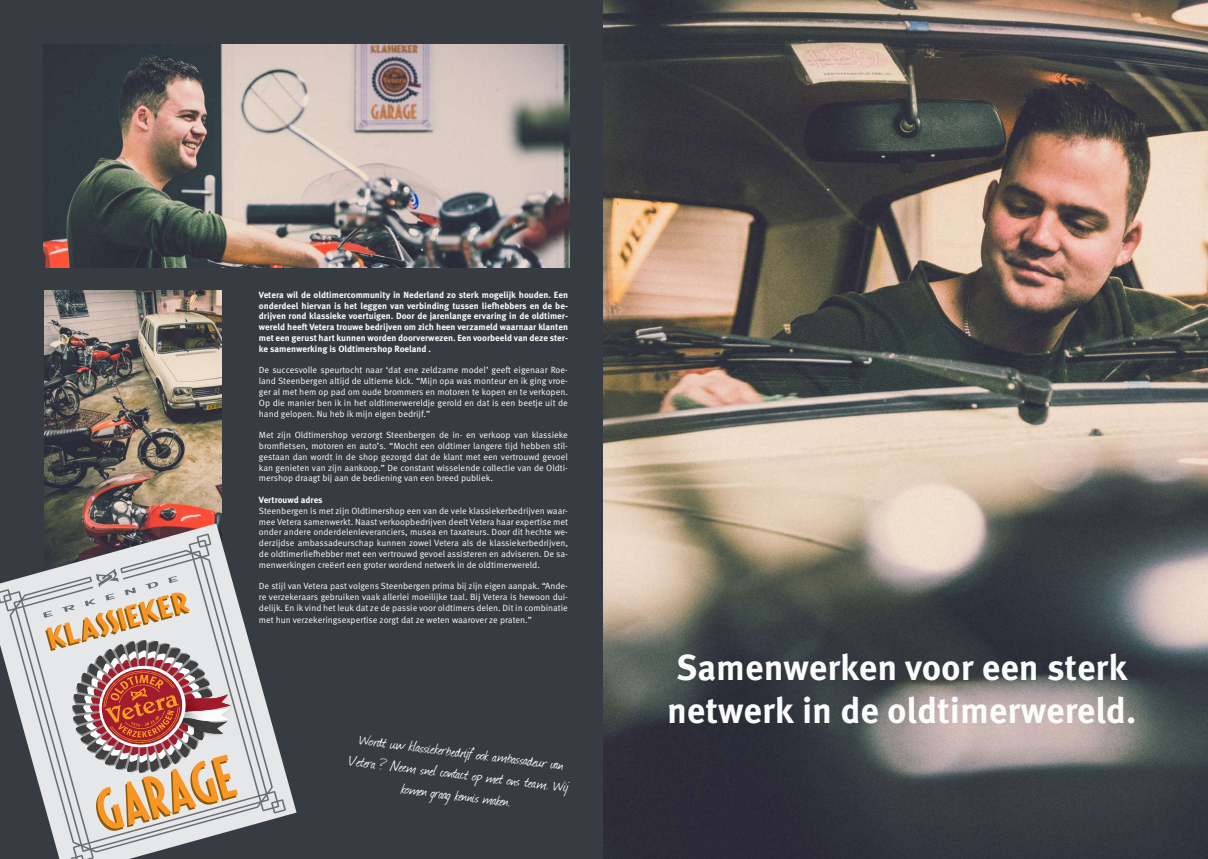
<style>
.page{position:relative;width:1208px;height:859px;background:#fff}
.page>*{position:absolute;margin:0;border:0;box-sizing:border-box;transform-origin:0 0}
.t1{font:700 36px/43.2px "Meta OT";color:#fcfcfc}
.t2{font:18px/21.6px "Journal";color:#fff;text-align:center}
.t3{font:9px/10.8px "Meta OT Norm";color:#fff;text-align:justify}
.t4{font:700 9px/10.8px "Meta OT";color:#fff;text-align:justify}
</style>
<div class="page">
<div style="left:0;top:0;width:604px;height:859px;background:#373c42"></div>
<img style="left:43px;top:45px;width:526px;height:223px">
<img style="left:45px;top:291px;width:177px;height:232px">
<svg style="left:45px;top:523px;width:251px;height:293px"></svg>
<svg style="left:0;top:533px;width:286px;height:326px"></svg>
<img style="left:604px;top:0;width:604px;height:859px">
<p class="t4" style="left:259px;top:289px;width:311px">Vetera wil de oldtimercommunity in Nederland zo sterk mogelijk houden. Een onderdeel hiervan is het leggen van verbinding tussen liefhebbers en de be&shy;drijven rond klassieke voertuigen. Door de jarenlange ervaring in de oldtimer&shy;wereld heeft Vetera trouwe bedrijven om zich heen verzameld waarnaar klanten met een gerust hart kunnen worden doorverwezen. Een voorbeeld van deze ster&shy;ke samenwerking is Oldtimershop Roeland .</p>
<p class="t3" style="left:259px;top:365px;width:310px">De succesvolle speurtocht naar ‘dat ene zeldzame model’ geeft eigenaar Roe&shy;land Steenbergen altijd de ultieme kick. “Mijn opa was monteur en ik ging vroe&shy;ger al met hem op pad om oude brommers en motoren te kopen en te verkopen.<br>Op die manier ben ik in het oldtimerwereldje gerold en dat is een beetje uit de hand gelopen. Nu heb ik mijn eigen bedrijf.”</p>
<p class="t3" style="left:259px;top:430px;width:311px">Met zijn Oldtimershop verzorgt Steenbergen de in- en verkoop van klassieke bromfietsen, motoren en auto’s. “Mocht een oldtimer langere tijd hebben stil&shy;gestaan dan wordt in de shop gezorgd dat de klant met een vertrouwd gevoel kan genieten van zijn aankoop.” De constant wisselende collectie van de Oldti&shy;mershop draagt bij aan de bediening van een breed publiek.</p>
<p class="t4" style="left:259px;top:495px;width:65px">Vertrouwd adres</p>
<p class="t3" style="left:259px;top:505px;width:311px">Steenbergen is met zijn Oldtimershop een van de vele klassiekerbedrijven waar&shy;mee Vetera samenwerkt. Naast verkoopbedrijven deelt Vetera haar expertise met onder andere onderdelenleveranciers, musea en taxateurs. Door dit hechte we&shy;derzijdse ambassadeurschap kunnen zowel Vetera als de klassiekerbedrijven, de oldtimerliefhebber met een vertrouwd gevoel assisteren en adviseren. De sa&shy;menwerkingen creëert een groter wordend netwerk in de oldtimerwereld.</p>
<p class="t3" style="left:259px;top:581px;width:310px">De stijl van Vetera past volgens Steenbergen prima bij zijn eigen aanpak. “Ande&shy;re verzekeraars gebruiken vaak allerlei moeilijke taal. Bij Vetera is hewoon dui&shy;delijk. En ik vind het leuk dat ze de passie voor oldtimers delen. Dit in combinatie</p>
<p class="t3" style="left:259px;top:615px;width:275px">met hun verzekeringsexpertise zorgt dat ze weten waarover ze praten.”</p>
<h2 class="t2" style="left:353px;top:727px;width:223px;rotate:7deg">Wordt uw klassiekerbedrijf ook ambassadeur van<br>Vetera ? Neem snel contact op met ons team. Wij komen graag kennis maken.</h2>
<h1 class="t1" style="left:667px;top:646px;width:471px">Samenwerken voor een sterk netwerk in de oldtimerwereld.</h1>
</div>
